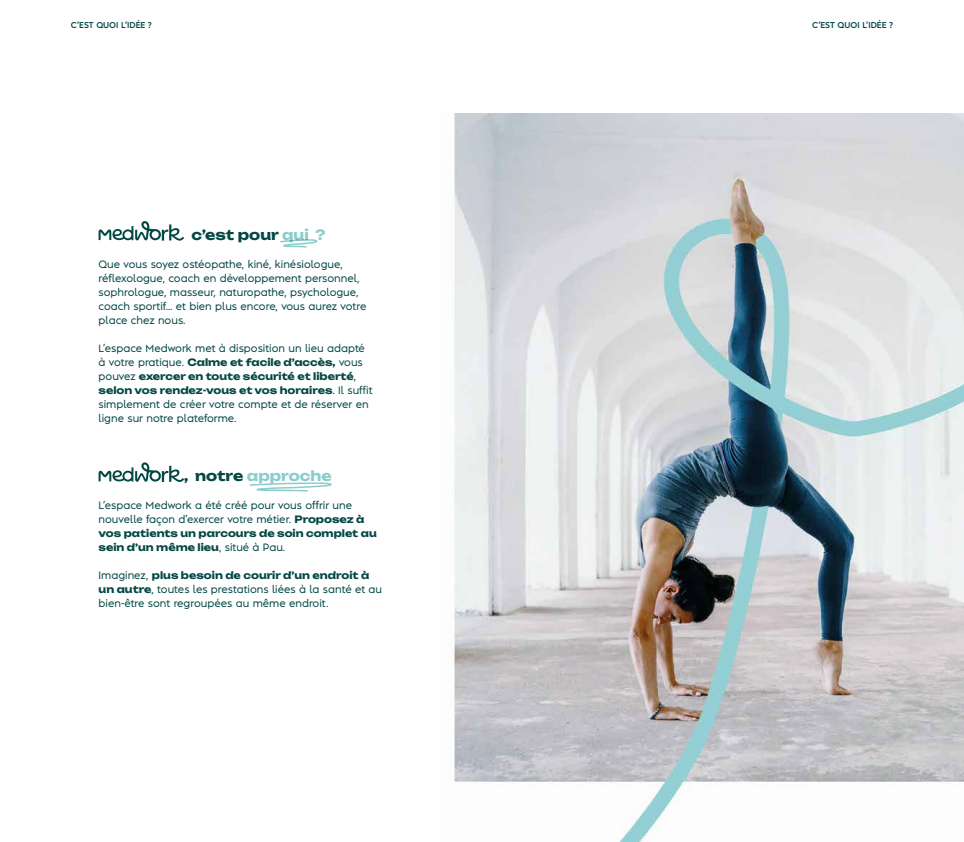
<style>
.page{position:relative;width:964px;height:842px;background:#fff}
.page>*{position:absolute;margin:0;border:0;box-sizing:border-box;transform-origin:0 0}
.t1{font:14px "Unbounded";color:#8ccccd}
.t2{font:14px "Unbounded";color:#034845}
.t3{font:500 10px/14px "Albula";color:#034845}
.t4{font:10px/14px "Unbounded";color:#034845}
.t5{font:700 8px "Albula";color:#034845}
.s1{color:#8ccccd}
.s2{font-family:"Albula";font-weight:500}
.s3{color:#034845}
.s4{font-family:"Unbounded";font-weight:400}
</style>
<div class="page">
<svg style="left:99px;top:221px;width:85px;height:20px"></svg>
<svg style="left:99px;top:462px;width:85px;height:20px"></svg>
<svg style="left:280px;top:239px;width:38px;height:9px"></svg>
<svg style="left:249px;top:482px;width:83px;height:10px"></svg>
<img style="left:451px;top:114px;width:513px;height:728px">
<p class="t5" style="left:71px;top:18px;width:82px">C’EST QUOI L’IDÉE ?</p>
<p class="t5" style="left:812px;top:18px;width:82px">C’EST QUOI L’IDÉE ?</p>
<h1 class="t2" style="left:191px;top:224px;width:136px">c’est pour <span class="s1">qui ?</span></h1>
<p class="t3" style="left:99px;top:256px;width:269px">Que vous soyez ostéopathe, kiné, kinésiologue, réflexologue, coach en développement personnel, sophrologue, masseur, naturopathe, psychologue, coach sportif… et bien plus encore, vous aurez votre place chez nous.</p>
<p class="t3" style="left:99px;top:340px;width:268px">L’espace Medwork met à disposition un lieu adapté</p>
<p class="t4" style="left:99px;top:354px;width:275px"><span class="s2">à votre pratique.</span> Calme et facile d’accès, <span class="s2">vous pouvez</span> exercer en toute sécurité et liberté<span class="s2">, </span>selon vos rendez-vous et vos horaires<span class="s2">. Il suffit</span></p>
<p class="t3" style="left:99px;top:396px;width:272px">simplement de créer votre compte et de réserver en ligne sur notre plateforme.</p>
<h1 class="t1" style="left:184px;top:465px;width:149px"><span class="s3">, notre</span> approche</h1>
<p class="t3" style="left:99px;top:497px;width:267px">L’espace Medwork a été créé pour vous offrir une nouvelle façon d’exercer votre métier. <span class="s4">Proposez à</span></p>
<p class="t4" style="left:99px;top:525px;width:280px">vos patients un parcours de soin complet au sein d’un même lieu<span class="s2">, situé à Pau.</span></p>
<p class="t4" style="left:99px;top:567px;width:272px"><span class="s2">Imaginez,</span> plus besoin de courir d’un endroit à</p>
<p class="t3" style="left:99px;top:581px;width:285px"><span class="s4">un autre</span>, toutes les prestations liées à la santé et au bien-être sont regroupées au même endroit.</p>
</div>
